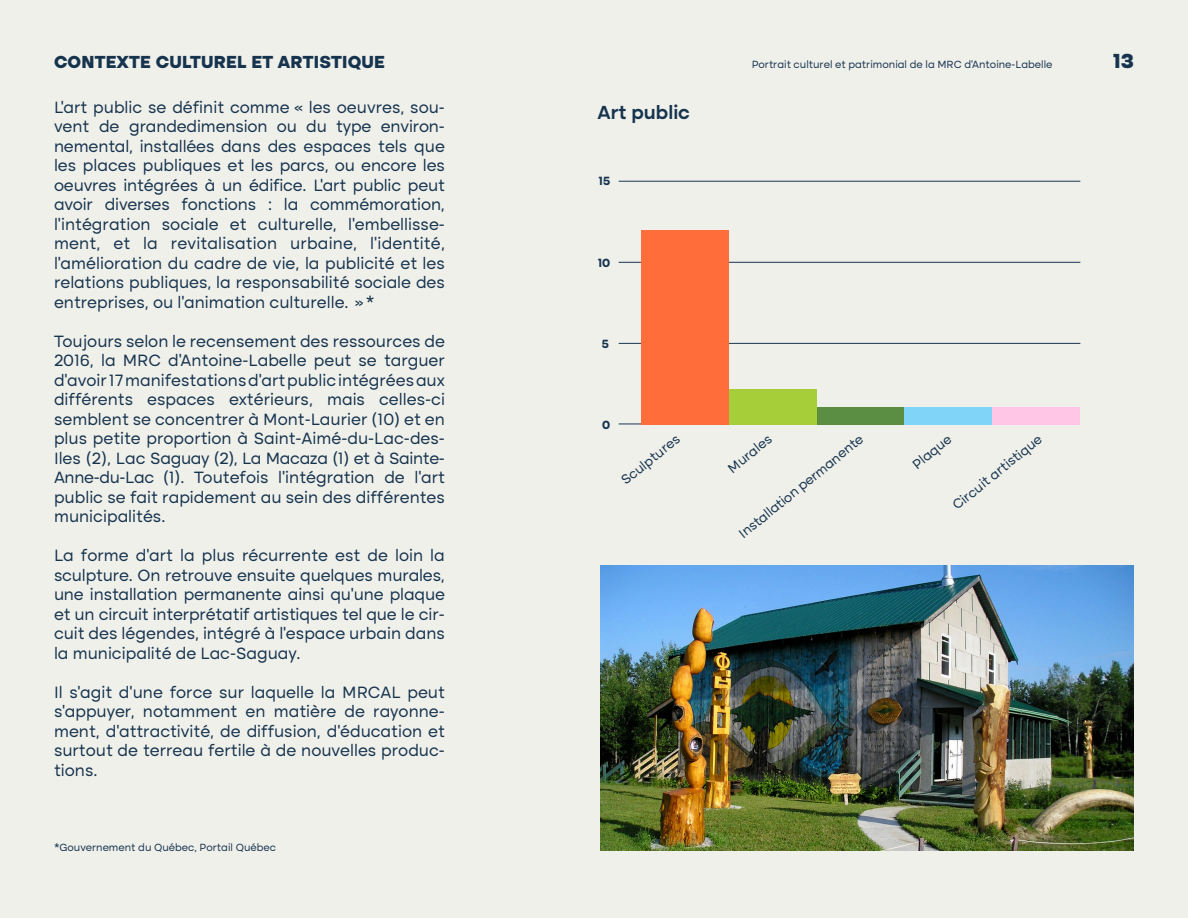
<style>
.page{position:relative;width:1188px;height:918px;background:#f0f0eb}
.page>*{position:absolute;margin:0;border:0;box-sizing:border-box;transform-origin:0 0}
.t1{font:800 21px "Altone";color:#17344e}
.t2{font:600 19.5px "Altone";color:#17344e}
.t3{font:800 18px "Altone";letter-spacing:.01em;color:#17344e}
.t4{font:16.5px/19.5px "Altone";color:#17344e;text-align:justify}
.t5{font:13.5px "Altone";color:#17344e}
.t6{font:700 12px "Altone";color:#17344e}
.t7{font:10.5px "Altone";color:#17344e}
</style>
<div class="page">
<hr style="left:619px;top:343px;width:461px;height:1px;background:#17344e">
<hr style="left:619px;top:424px;width:426px;height:1px;background:#17344e">
<hr style="left:619px;top:262px;width:461px;height:1px;background:#17344e">
<hr style="left:619px;top:181px;width:461px;height:1px;background:#17344e">
<div style="left:641px;top:231px;width:88px;height:194px;background:#ff6d3a"></div>
<div style="left:729px;top:389px;width:88px;height:36px;background:#a6ce39"></div>
<div style="left:817px;top:407px;width:87px;height:18px;background:#5b8e43"></div>
<div style="left:904px;top:407px;width:88px;height:18px;background:#80d4f7"></div>
<div style="left:992px;top:407px;width:88px;height:18px;background:#ffc6e5"></div>
<img style="left:601px;top:565px;width:533px;height:285px">
<p class="t3" style="left:54px;top:53px;width:332px">CONTEXTE CULTUREL ET ARTISTIQUE</p>
<p class="t7" style="left:752px;top:59px;width:302px">Portrait culturel et patrimonial de la MRC d’Antoine-Labelle</p>
<p class="t1" style="left:1113px;top:51px;width:23px">13</p>
<p class="t2" style="left:597px;top:103px;width:94px">Art public</p>
<p class="t4" style="left:54px;top:98px;width:392px">L’art public se définit comme « les oeuvres, sou&shy;vent de grandedimension ou du type environ&shy;nemental, installées dans des espaces tels que les places publiques et les parcs, ou encore les oeuvres intégrées à un édifice. L’art public peut avoir diverses fonctions : la commémoration, l’intégration sociale et culturelle, l’embellisse&shy;ment, et la revitalisation urbaine, l’identité, l’amélioration du cadre de vie, la publicité et les relations publiques, la responsabilité sociale des entreprises, ou l’animation culturelle. »*</p>
<p class="t4" style="left:54px;top:332px;width:393px">Toujours selon le recensement des ressources de 2016, la MRC d’Antoine-Labelle peut se targuer d’avoir 17 manifestations d’art public intégrées aux différents espaces extérieurs, mais celles-ci semblent se concentrer à Mont-Laurier (10) et en plus petite proportion à Saint-Aimé-du-Lac-des-Iles (2), Lac Saguay (2), La Macaza (1) et à Sainte-Anne-du-Lac (1). Toutefois l’intégration de l’art public se fait rapidement au sein des différentes municipalités.</p>
<p class="t4" style="left:54px;top:547px;width:392px">La forme d’art la plus récurrente est de loin la sculpture. On retrouve ensuite quelques murales, une installation permanente ainsi qu’une plaque et un circuit interprétatif artistiques tel que le cir&shy;cuit des légendes, intégré à l’espace urbain dans la municipalité de Lac-Saguay.</p>
<p class="t4" style="left:54px;top:683px;width:392px">Il s’agit d’une force sur laquelle la MRCAL peut s’appuyer, notamment en matière de rayonne&shy;ment, d’attractivité, de diffusion, d’éducation et surtout de terreau fertile à de nouvelles produc&shy;tions.</p>
<p class="t6" style="left:599px;top:176px;width:13px">15</p>
<p class="t6" style="left:598px;top:258px;width:14px">10</p>
<p class="t6" style="left:602px;top:338px;width:9px">5</p>
<p class="t6" style="left:602px;top:420px;width:10px">0</p>
<p class="t5" style="left:737px;top:530px;width:157px;rotate:-39deg">Installation permanente</p>
<p class="t5" style="left:910px;top:461px;width:47px;rotate:-39deg">Plaque</p>
<p class="t5" style="left:950px;top:502px;width:112px;rotate:-39deg">Circuit artistique</p>
<p class="t5" style="left:619px;top:477px;width:72px;rotate:-39deg">Sculptures</p>
<p class="t5" style="left:726px;top:465px;width:54px;rotate:-39deg">Murales</p>
<p class="t7" style="left:54px;top:842px;width:224px">*Gouvernement du Québec, Portail Québec</p>
</div>
